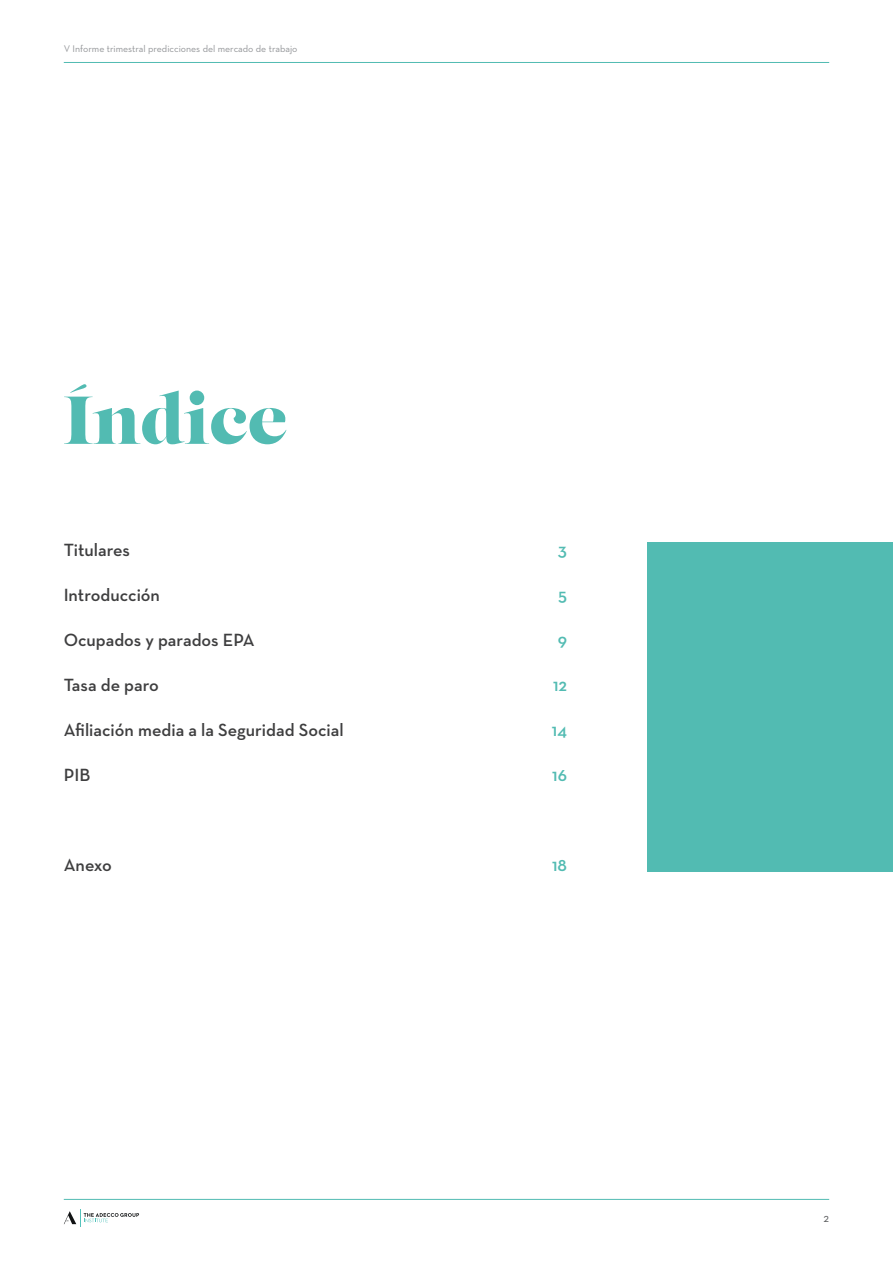
<style>
.page{position:relative;width:893px;height:1263px;background:#fff}
.page>*{position:absolute;margin:0;border:0;box-sizing:border-box;transform-origin:0 0}
.t1{font:67.5px "Lust";color:#52bbb2}
.t2{font:600 18px "Neutraface Text";color:#3e3e3f}
.t3{font:600 18px "Neutraface Text";color:#52bbb2}
.t4{font:12px "Neutraface Text";color:#57585a}
.t5{font:9.9px "Neutraface Text";color:#939598}
</style>
<div class="page">
<svg style="left:64px;top:1209px;width:75px;height:17px"></svg>
<hr style="left:64px;top:1199px;width:765px;height:1px;background:#52bbb2">
<hr style="left:64px;top:62px;width:765px;height:1px;background:#52bbb2">
<div style="left:647px;top:542px;width:246px;height:329px;background:#52bbb2"></div>
<p class="t5" style="left:64px;top:43px;width:235px">V Informe trimestral predicciones del mercado de trabajo</p>
<h1 class="t1" style="left:64px;top:379px;width:225px">Índice</h1>
<p class="t2" style="left:64px;top:539px;width:68px">Titulares</p>
<p class="t2" style="left:64px;top:584px;width:98px">Introducción</p>
<p class="t2" style="left:64px;top:629px;width:192px">Ocupados y parados EPA</p>
<p class="t2" style="left:64px;top:674px;width:97px">Tasa de paro</p>
<p class="t2" style="left:64px;top:719px;width:281px">Afiliación media a la Seguridad Social</p>
<p class="t2" style="left:64px;top:764px;width:28px">PIB</p>
<p class="t2" style="left:64px;top:854px;width:50px">Anexo</p>
<p class="t3" style="left:558px;top:539px;width:11px">3</p>
<p class="t3" style="left:558px;top:584px;width:10px">5</p>
<p class="t3" style="left:558px;top:629px;width:11px">9</p>
<p class="t3" style="left:553px;top:674px;width:16px">12</p>
<p class="t3" style="left:552px;top:719px;width:17px">14</p>
<p class="t3" style="left:552px;top:764px;width:16px">16</p>
<p class="t3" style="left:552px;top:854px;width:17px">18</p>
<p class="t4" style="left:823px;top:1211px;width:7px">2</p>
</div>
